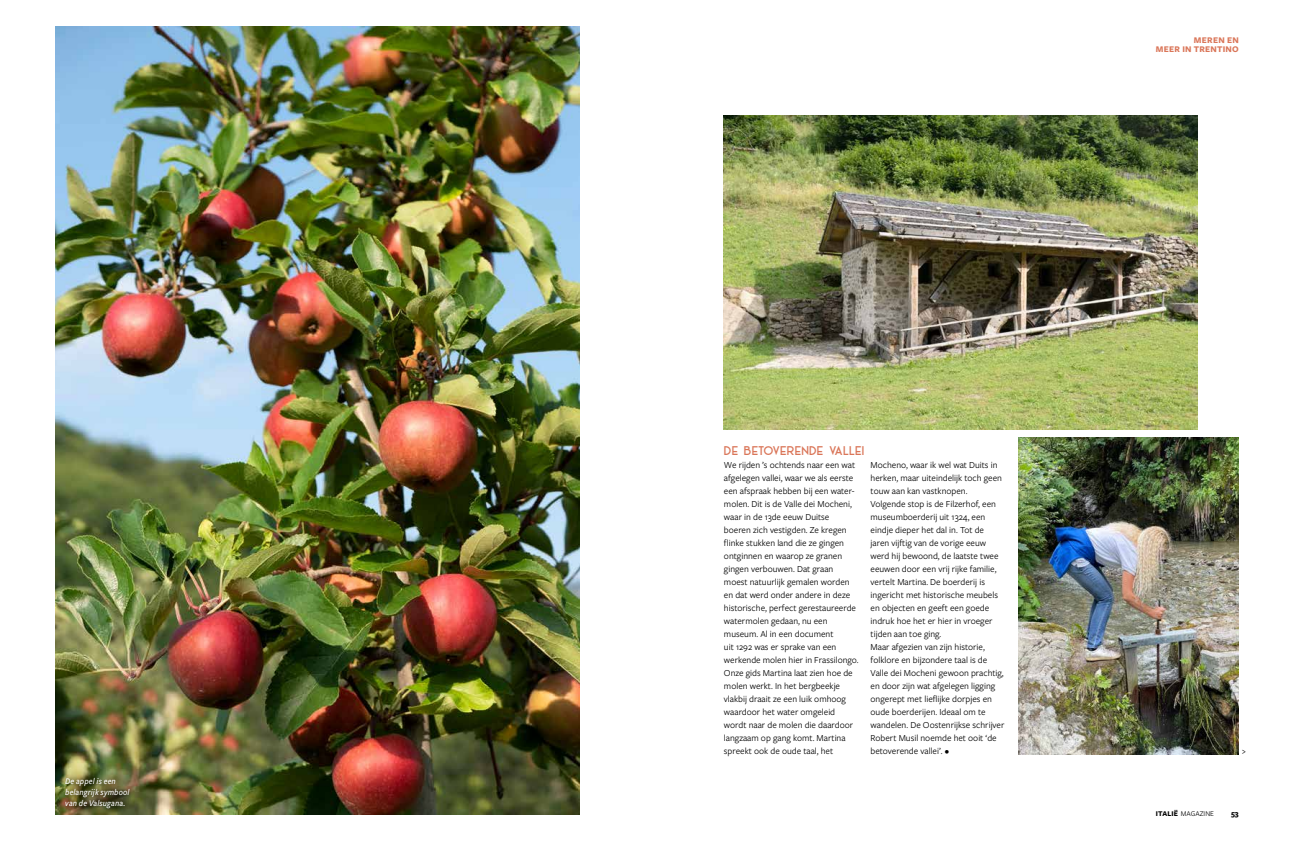
<style>
.page{position:relative;width:1304px;height:842px;background:#fff}
.page>*{position:absolute;margin:0;border:0;box-sizing:border-box;transform-origin:0 0}
.t1{font:700 12px "Ace Sans";letter-spacing:.01em;color:#da7659}
.t2{font:9.5px/13px "Freight Sans Pro";color:#000}
.t3{font:9.5px "Freight Sans Cnd Pro";color:#000}
.t4{font:italic 9px/11px "Freight Sans Cnd Pro Med";letter-spacing:.01em;color:#fff}
.t5{font:700 9px/9px "Freight Sans Pro";letter-spacing:.03em;color:#da7659;text-align:right}
.t6{font:700 8px "Freight Sans Pro";color:#000}
.t7{font:7.5px "Freight Sans Pro";color:#000}
.s1{font-weight:700}
</style>
<div class="page">
<img style="left:55px;top:26px;width:525px;height:789px">
<img style="left:724px;top:115px;width:473px;height:314px">
<img style="left:1018px;top:438px;width:221px;height:316px">
<svg style="left:61px;top:773px;width:74px;height:40px"></svg>
<p class="t4" style="left:65px;top:775px;width:66px">De appel is een belangrijk symbool van de Valsugana.</p>
<p class="t5" style="left:1156px;top:35px;width:84px">MEREN EN<br>MEER IN TRENTINO</p>
<p class="t1" style="left:724px;top:441px;width:142px">DE BETOVERENDE VALLEI</p>
<p class="t2" style="left:724px;top:458px;width:136px">We rijden ’s ochtends naar een wat afgelegen vallei, waar we als eerste een afspraak hebben bij een water&shy;molen. Dit is de Valle dei Mocheni, waar in de 13de eeuw Duitse boeren zich vestigden. Ze kregen flinke stukken land die ze gingen ontginnen en waarop ze granen gingen verbouwen. Dat graan moest natuurlijk gemalen worden en dat werd onder andere in deze historische, perfect gerestaureerde watermolen gedaan, nu een museum. Al in een document<br>uit 1292 was er sprake van een werkende molen hier in Frassilongo.<br>Onze gids Martina laat zien hoe de molen werkt. In het bergbeekje vlakbij draait ze een luik omhoog waardoor het water omgeleid wordt naar de molen die daardoor langzaam op gang komt. Martina spreekt ook de oude taal, het</p>
<p class="t2" style="left:871px;top:458px;width:135px">Mocheno, waar ik wel wat Duits in herken, maar uiteindelijk toch geen touw aan kan vastknopen.<br>Volgende stop is de Filzerhof, een museumboerderij uit 1324, een eindje dieper het dal in. Tot de jaren vijftig van de vorige eeuw werd hij bewoond, de laatste twee eeuwen door een vrij rijke familie, vertelt Martina. De boerderij is ingericht met historische meubels en objecten en geeft een goede indruk hoe het er hier in vroeger tijden aan toe ging.<br>Maar afgezien van zijn historie, folklore en bijzondere taal is de<br>Valle dei Mocheni gewoon prachtig, en door zijn wat afgelegen ligging ongerept met lieflijke dorpjes en oude boerderijen. Ideaal om te wandelen. De Oostenrijkse schrijver<br>Robert Musil noemde het ooit ‘de betoverende vallei’. •</p>
<p class="t3" style="left:1242px;top:745px;width:5px">&gt;</p>
<p class="t7" style="left:1156px;top:808px;width:60px"><span class="s1">ITALIË</span> MAGAZINE</p>
<p class="t6" style="left:1231px;top:808px;width:9px">53</p>
</div>
